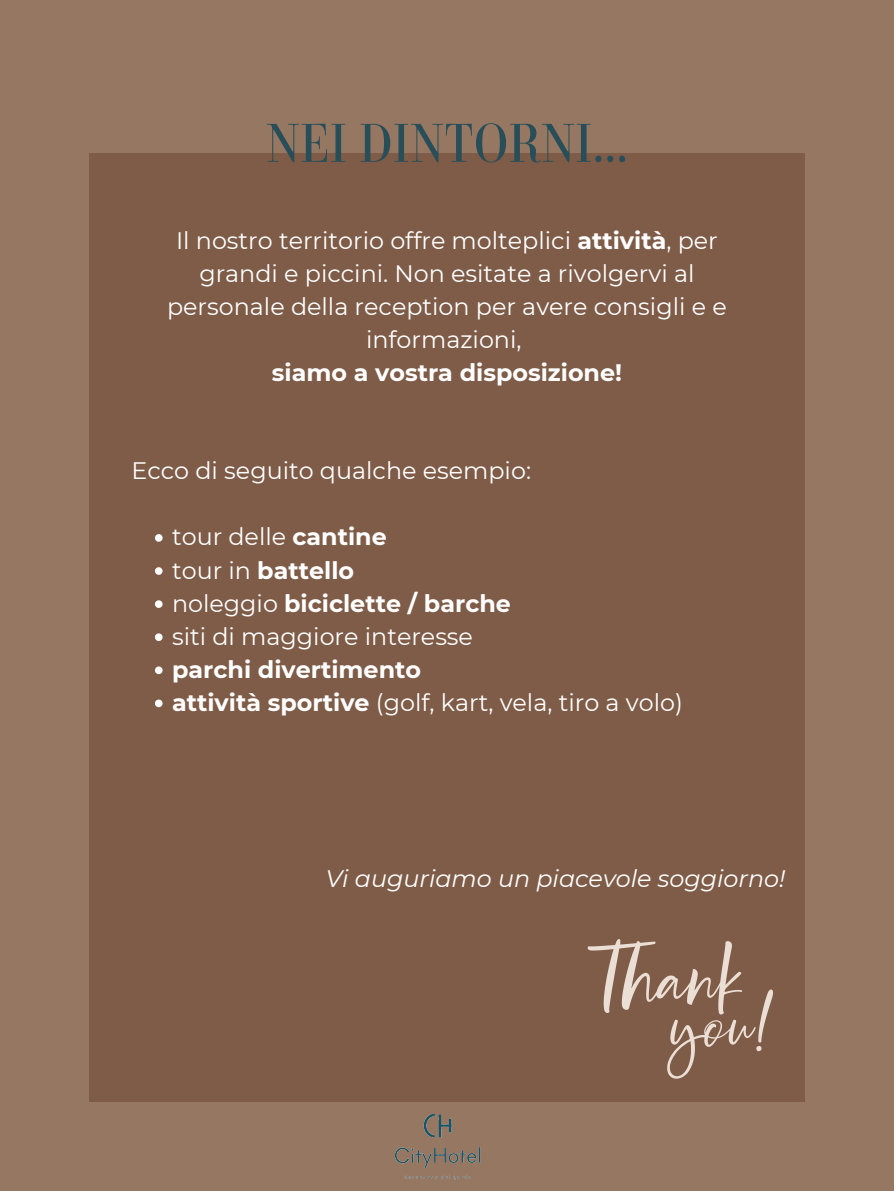
<style>
.page{position:relative;width:894px;height:1191px;background:#fff}
.page>*{position:absolute;margin:0;border:0;box-sizing:border-box;transform-origin:0 0}
.t1{font:52.5px "Parmigiano Headline HL";color:#284e59}
.t2{font:23.8px/33.1px "Montserrat";color:#fff;text-align:center}
.t3{font:700 23.8px "Montserrat";color:#fff}
.t4{font:italic 23.8px "Montserrat";color:#fff}
.s1{font-weight:700}
.s2{font-weight:400}
</style>
<div class="page">
<div style="left:0;top:0;width:893px;height:1190px;background:#967762"></div>
<div style="left:89px;top:153px;width:715px;height:948px;background:#7f5c48"></div>
<svg style="left:587px;top:939px;width:185px;height:139px"></svg>
<svg style="left:155px;top:534px;width:7px;height:7px"></svg>
<svg style="left:155px;top:567px;width:7px;height:8px"></svg>
<svg style="left:155px;top:600px;width:7px;height:8px"></svg>
<svg style="left:155px;top:633px;width:7px;height:8px"></svg>
<svg style="left:155px;top:666px;width:7px;height:8px"></svg>
<svg style="left:155px;top:699px;width:7px;height:8px"></svg>
<img style="left:382px;top:1101px;width:115px;height:79px">
<p class="t1" style="left:266px;top:110px;width:363px">NEI DINTORNI...</p>
<h1 class="t2" style="left:167px;top:224px;width:561px">Il nostro territorio offre molteplici <span class="s1">attività</span>, per grandi e piccini. Non esitate a rivolgervi al personale della reception per avere consigli e e informazioni,</h1>
<p class="t3" style="left:272px;top:358px;width:351px">siamo a vostra disposizione!</p>
<p class="t2" style="left:131px;top:454px;width:401px">Ecco di seguito qualche esempio:</p>
<p class="t2" style="left:172px;top:520px;width:216px">tour delle <span class="s1">cantine</span></p>
<p class="t3" style="left:172px;top:555px;width:183px"><span class="s2">tour in</span> battello</p>
<p class="t3" style="left:172px;top:588px;width:340px"><span class="s2">noleggio</span> biciclette / barche</p>
<p class="t2" style="left:172px;top:619px;width:302px">siti di maggiore interesse</p>
<p class="t3" style="left:172px;top:654px;width:250px">parchi divertimento</p>
<p class="t2" style="left:172px;top:685px;width:512px"><span class="s1">attività sportive</span> (golf, kart, vela, tiro a volo)</p>
<p class="t4" style="left:325px;top:863px;width:461px">Vi auguriamo un piacevole soggiorno!</p>
</div>
